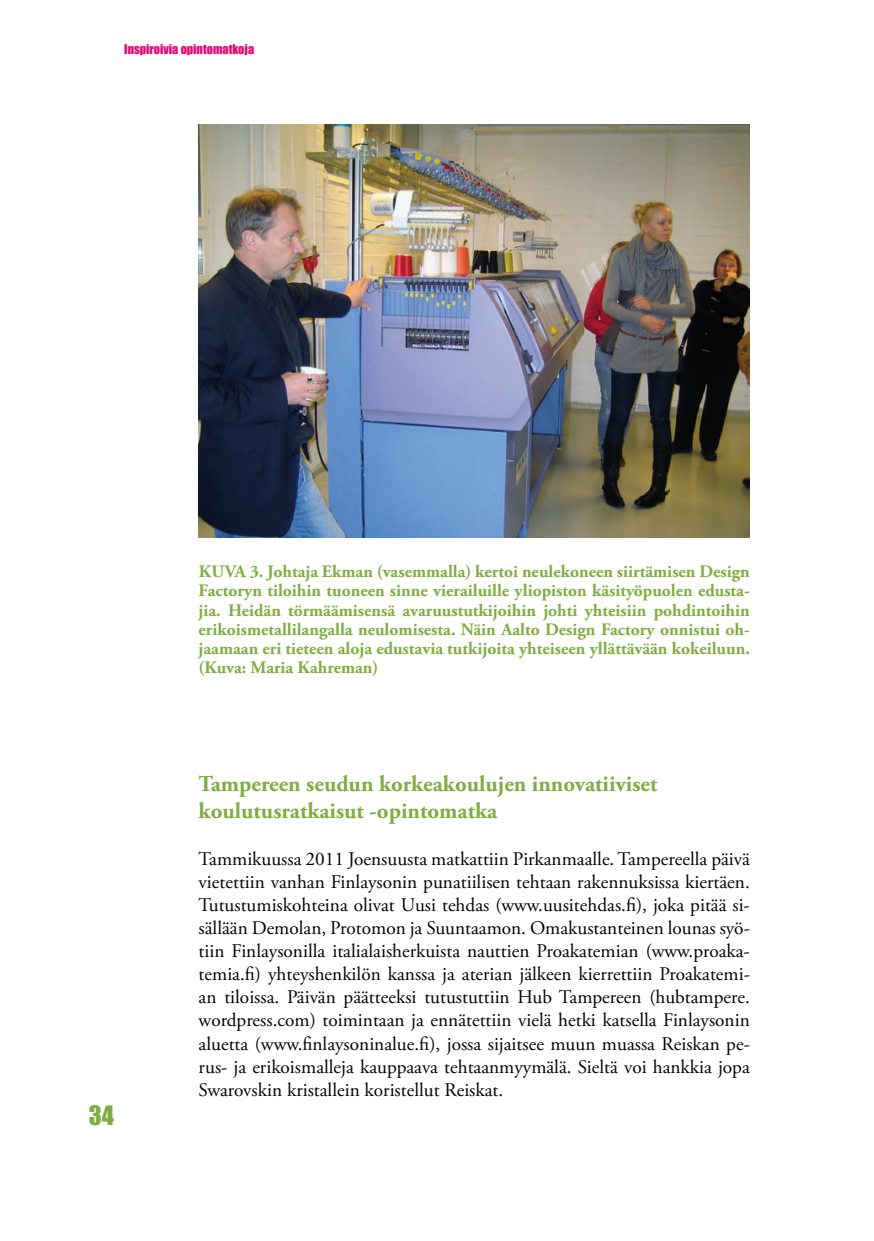
<style>
.page{position:relative;width:874px;height:1241px;background:#fff}
.page>*{position:absolute;margin:0;border:0;box-sizing:border-box;transform-origin:0 0}
.t1{font:24.5px "Impact";color:#7eae41}
.t2{font:700 22.75px/27.3px "Adobe Garamond Pro";color:#7eae41}
.t3{font:19.25px/23.1px "Adobe Garamond Pro";color:#040503;text-align:justify}
.t4{font:700 17.5px/19.2px "Adobe Garamond Pro";color:#7eae41;text-align:justify}
.t5{font:12.25px "Impact";color:#e30a74}
</style>
<div class="page">
<img style="left:198px;top:124px;width:551px;height:413px">
<p class="t5" style="left:124px;top:39px;width:131px">Inspiroivia opintomatkoja</p>
<p class="t1" style="left:89px;top:1095px;width:27px">34</p>
<p class="t4" style="left:198px;top:562px;width:552px">Kuva 3. Johtaja Ekman (vasemmalla) kertoi neulekoneen siirtämisen Design Factoryn tiloihin tuoneen sinne vierailuille yliopiston käsityöpuolen edusta&shy;jia. Heidän törmäämisensä avaruustutkijoihin johti yhteisiin pohdintoihin erikoismetallilangalla neulomisesta. Näin Aalto Design Factory onnistui oh&shy;jaamaan eri tieteen aloja edustavia tutkijoita yhteiseen yllättävään kokeiluun. (Kuva: Maria Kahreman)</p>
<p class="t2" style="left:198px;top:770px;width:460px">Tampereen seudun korkeakoulujen innovatiiviset koulutusratkaisut -opintomatka</p>
<p class="t3" style="left:198px;top:847px;width:552px">Tammikuussa 2011 Joensuusta matkattiin Pirkanmaalle. Tampereella päivä vietettiin vanhan Finlaysonin punatiilisen tehtaan rakennuksissa kiertäen.<br>Tutustumiskohteina olivat Uusi tehdas (www.uusitehdas.fi), joka pitää si&shy;sällään Demolan, Protomon ja Suuntaamon. Omakustanteinen lounas syö&shy;tiin Finlaysonilla italialaisherkuista nauttien Proakatemian (www.proaka&shy;temia.fi) yhteyshenkilön kanssa ja aterian jälkeen kierrettiin Proakatemi&shy;an tiloissa. Päivän päätteeksi tutustuttiin Hub Tampereen (hubtampere. wordpress.com) toimintaan ja ennätettiin vielä hetki katsella Finlaysonin aluetta (www.finlaysoninalue.fi), jossa sijaitsee muun muassa Reiskan pe&shy;rus- ja erikoismalleja kauppaava tehtaanmyymälä. Sieltä voi hankkia jopa Swarovskin kristallein koristellut Reiskat.</p>
</div>
